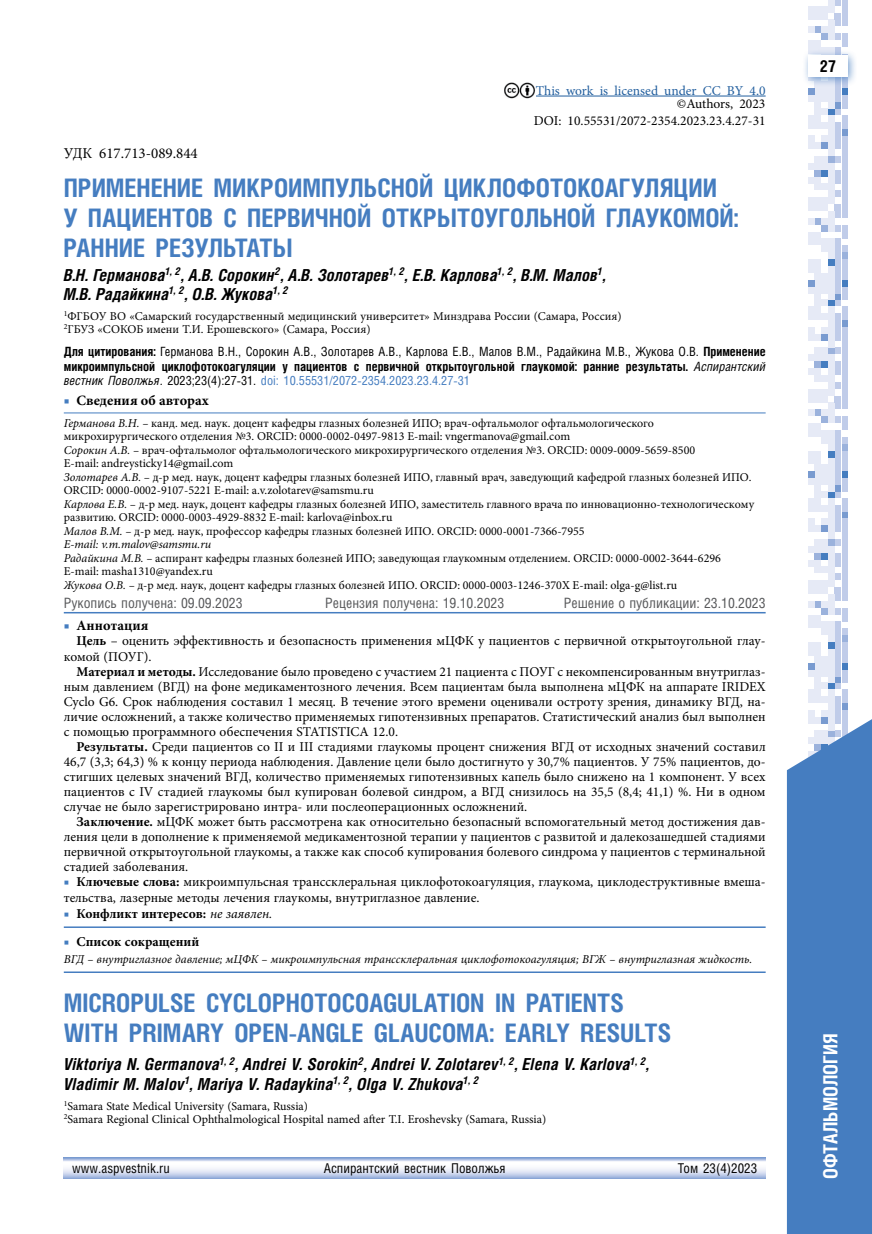
<style>
.page{position:relative;width:872px;height:1234px;background:#fff}
.page>*{position:absolute;margin:0;border:0;box-sizing:border-box;transform-origin:0 0}
.t1{font:700 25.5px/30px "Helios Cond C";color:#457dc0}
.t2{font:700 19.5px "Helios Cond C";letter-spacing:.01em;color:#fff}
.t3{font:italic 700 16.5px/19.5px "Helios Cond C";letter-spacing:.02em;color:#000}
.t4{font:700 16.5px "Helios Cond C";color:#000}
.t5{font:15px "Minion Pro";color:#000}
.t6{font:14.25px "Helios Cond C";color:#58595b}
.t7{font:700 14.25px "Minion Pro";color:#000}
.t8{font:13.5px/15px "Minion Pro";color:#000;text-align:justify}
.t9{font:13.5px "Helios Cond C";color:#000}
.t10{font:700 13.5px "Minion Pro";color:#000}
.t11{font:13.5px "Minion Pro";color:#215e9e}
.t12{font:700 12.75px/14.2px "Helios Cond C";color:#000;text-align:justify}
.t13{font:12px/13.5px "Minion Pro";color:#000}
.t14{font:italic 12px "Minion Pro";color:#000}
.s1{font-weight:400}
.s2{font-weight:400;font-style:italic}
.s3{font-weight:400;color:#457dc0}
.s4{font-style:italic}
.s5{font-weight:700}
.s6{color:#457dc0}
</style>
<div class="page">
<svg style="left:808px;top:676px;width:39px;height:30px"></svg>
<div style="left:841px;top:669px;width:6px;height:7px;background:#c0cce9"></div>
<div style="left:835px;top:669px;width:6px;height:7px;background:#c0cce9"></div>
<div style="left:828px;top:669px;width:6px;height:7px;background:#e6eaf6"></div>
<div style="left:821px;top:669px;width:6px;height:7px;background:#e6eaf6"></div>
<div style="left:815px;top:669px;width:6px;height:7px;background:#e6eaf6"></div>
<div style="left:808px;top:669px;width:6px;height:7px;background:#e6eaf6"></div>
<svg style="left:808px;top:573px;width:39px;height:96px"></svg>
<div style="left:841px;top:566px;width:6px;height:7px;background:#c0cce9"></div>
<div style="left:828px;top:566px;width:6px;height:7px;background:#e6eaf6"></div>
<div style="left:821px;top:566px;width:6px;height:7px;background:#e6eaf6"></div>
<div style="left:815px;top:566px;width:6px;height:7px;background:#e6eaf6"></div>
<svg style="left:808px;top:525px;width:39px;height:41px"></svg>
<div style="left:841px;top:518px;width:6px;height:7px;background:#c0cce9"></div>
<div style="left:835px;top:518px;width:6px;height:7px;background:#c0cce9"></div>
<div style="left:828px;top:518px;width:6px;height:7px;background:#e6eaf6"></div>
<div style="left:821px;top:518px;width:6px;height:7px;background:#e6eaf6"></div>
<div style="left:808px;top:518px;width:6px;height:7px;background:#e6eaf6"></div>
<svg style="left:808px;top:313px;width:39px;height:205px"></svg>
<div style="left:841px;top:306px;width:6px;height:7px;background:#c0cce9"></div>
<div style="left:828px;top:306px;width:6px;height:7px;background:#e6eaf6"></div>
<div style="left:815px;top:306px;width:6px;height:7px;background:#e6eaf6"></div>
<div style="left:808px;top:306px;width:6px;height:7px;background:#e6eaf6"></div>
<svg style="left:808px;top:259px;width:39px;height:47px"></svg>
<div style="left:841px;top:252px;width:6px;height:7px;background:#9bb2dc"></div>
<div style="left:835px;top:252px;width:6px;height:7px;background:#c0cce9"></div>
<div style="left:828px;top:252px;width:6px;height:7px;background:#e6eaf6"></div>
<svg style="left:808px;top:102px;width:39px;height:150px"></svg>
<div style="left:841px;top:95px;width:6px;height:7px;background:#c0cce9"></div>
<div style="left:835px;top:95px;width:6px;height:7px;background:#c0cce9"></div>
<div style="left:828px;top:95px;width:6px;height:7px;background:#e6eaf6"></div>
<div style="left:821px;top:95px;width:6px;height:7px;background:#e6eaf6"></div>
<div style="left:815px;top:95px;width:6px;height:7px;background:#e6eaf6"></div>
<div style="left:808px;top:95px;width:6px;height:7px;background:#e6eaf6"></div>
<svg style="left:808px;top:0;width:39px;height:95px"></svg>
<div style="left:802px;top:49px;width:56px;height:38px;background:#457dc0;opacity:.75"></div>
<div style="left:808px;top:55px;width:39px;height:22px;background:#fff"></div>
<svg style="left:787px;top:706px;width:85px;height:527px;background:#5185c4"></svg>
<svg style="left:64px;top:1157px;width:701px;height:21px"></svg>
<hr style="left:536px;top:96px;width:229px;height:1px;background:#215e9e">
<img style="left:504px;top:82px;width:31px;height:17px">
<hr style="left:64px;top:412px;width:701px;height:1px;background:#457dc0">
<hr style="left:64px;top:612px;width:701px;height:1px;background:#457dc0">
<hr style="left:64px;top:926px;width:701px;height:1px;background:#457dc0">
<hr style="left:64px;top:971px;width:701px;height:1px;background:#457dc0">
<p class="t11" style="left:536px;top:81px;width:231px">This work is licensed under CC BY 4.0</p>
<p class="t8" style="left:533px;top:96px;width:233px;line-height:16.5px;text-align:right">©Authors, 2023<br>DOI: 10.55531/2072-2354.2023.23.4.27-31</p>
<p class="t5" style="left:64px;top:143px;width:135px">УДК 617.713-089.844</p>
<h1 class="t1" style="left:64px;top:172px;width:676px">ПРИМЕНЕНИЕ МИКРОИМПУЛЬСНОЙ ЦИКЛОФОТОКОАГУЛЯЦИИ<br>У ПАЦИЕНТОВ С ПЕРВИЧНОЙ ОТКРЫТОУГОЛЬНОЙ ГЛАУКОМОЙ:<br>РАННИЕ РЕЗУЛЬТАТ</h1>
<h1 class="t1" style="left:273px;top:232px;width:21px">Ы</h1>
<p class="t3" style="left:64px;top:264px;width:543px">В.Н. Германова<sup>1,</sup> <sup>2</sup>, А.В. Сорокин<sup>2</sup>, А.В. Золотарев<sup>1,</sup> <sup>2</sup>, Е.В. Карлова<sup>1,</sup> <sup>2</sup>, В.М. Малов<sup>1</sup>,<br>М.В. Радайкина<sup>1,</sup> <sup>2</sup>, О.В. Жукова<sup>1,</sup> <sup>2</sup></p>
<p class="t13" style="left:64px;top:309px;width:559px"><sup>1</sup>ФГБОУ ВО «Самарский государственный медицинский университет» Минздрава России (Самара, Россия)<br><sup>2</sup>ГБУЗ «СОКОБ имени Т.И. Ерошевского» (Самара, Россия)</p>
<p class="t12" style="left:64px;top:344px;width:703px">Для цитирования: <span class="s1">Германова В.Н., Сорокин А.В., Золотарев А.В., Карлова Е.В., Малов В.М., Радайкина М.В., Жукова О.В.</span> Применение микроимпульсной циклофотокоагуляции у пациентов с первичной открытоугольной глаукомой: ранние результаты. <span class="s2">Аспирантский вестник Поволжья.</span> <span class="s1">2023;23(4):27-31.</span> <span class="s3">doi: 10.55531/2072-2354.2023.23.4.27-31</span></p>
<p class="t7" style="left:64px;top:390px;width:146px"><span class="s3">■</span> Сведения об авторах</p>
<p class="t13" style="left:64px;top:416px;width:692px"><span class="s4">Германова В.Н. –</span> канд. мед. наук. доцент кафедры глазных болезней ИПО; врач-офтальмолог офтальмологического микрохирургического отделения №3. ORCID: 0000-0002-0497-9813 E-mail: vngermanova@gmail.com<br><span class="s4">Сорокин А.В. –</span> врач-офтальмолог офтальмологического микрохирургического отделения №3. ORCID: 0009-0009-5659-8500<br>E-mail: andreysticky14@gmail.com<br><span class="s4">Золотарев А.В. –</span> д-р мед. наук, доцент кафедры глазных болезней ИПО, главный врач, заведующий кафедрой глазных болезней ИПО.<br>ORCID: 0000-0002-9107-5221 E-mail: a.v.zolotarev@samsmu.ru<br><span class="s4">Карлова Е.В. –</span> д-р мед. наук, доцент кафедры глазных болезней ИПО, заместитель главного врача по инновационно-технологическому развитию. ORCID: 0000-0003-4929-8832 E-mail: karlova@inbox.ru<br><span class="s4">Малов В.М. –</span> д-р мед. наук, профессор кафедры глазных болезней ИПО. ORCID: 0000-0001-7366-7955<br><span class="s4">E-mail: v.m.malov@samsmu.ru<br>Радайкина М.В. –</span> аспирант кафедры глазных болезней ИПО; заведующая глаукомным отделением. ORCID: 0000-0002-3644-6296<br>E-mail: masha1310@yandex.ru<br><span class="s4">Жукова О.В. –</span> д-р мед. наук, доцент кафедры глазных болезней ИПО. ORCID: 0000-0003-1246-370X E-mail: olga-g@list.ru</p>
<p class="t6" style="left:64px;top:594px;width:180px">Рукопись получена: 09.09.2023</p>
<p class="t6" style="left:325px;top:594px;width:181px">Рецензия получена: 19.10.2023</p>
<p class="t6" style="left:563px;top:594px;width:203px">Решение о публикации: 23.10.2023</p>
<p class="t7" style="left:64px;top:615px;width:86px"><span class="s3">■</span> Аннотация</p>
<p class="t8" style="left:64px;top:633px;width:703px;text-indent:13px"><span class="s5">Цель</span> – оценить эффективность и безопасность применения мЦФК у пациентов с первичной открытоугольной глау&shy;комой (ПОУГ).</p>
<p class="t8" style="left:64px;top:663px;width:703px;text-indent:13px"><span class="s5">Материал и методы.</span> Исследование было проведено с участием 21 пациента с ПОУГ с некомпенсированным внутриглаз&shy;ным давлением (ВГД) на фоне медикаментозного лечения. Всем пациентам была выполнена мЦФК на аппарате IRIDEX Cyclo G6. Срок наблюдения составил 1 месяц. В течение этого времени оценивали остроту зрения, динамику ВГД, на&shy;личие осложнений, а также количество применяемых гипотензивных препаратов. Статистический анализ был выполнен с помощью программного обеспечения STATISTICA 12.0.</p>
<p class="t8" style="left:64px;top:738px;width:703px;text-indent:13px"><span class="s5">Результаты.</span> Среди пациентов со II и III стадиями глаукомы процент снижения ВГД от исходных значений составил 46,7 (3,3; 64,3) % к концу периода наблюдения. Давление цели было достигнуто у 30,7% пациентов. У 75% пациентов, до&shy;стигших целевых значений ВГД, количество применяемых гипотензивных капель было снижено на 1 компонент. У всех пациентов с IV стадией глаукомы был купирован болевой синдром, а ВГД снизилось на 35,5 (8,4; 41,1) %. Ни в одном случае не было зарегистрировано интра- или послеоперационных осложнений.</p>
<p class="t8" style="left:64px;top:813px;width:703px;text-indent:13px"><span class="s5">Заключение.</span> мЦФК может быть рассмотрена как относительно безопасный вспомогательный метод достижения дав&shy;ления цели в дополнение к применяемой медикаментозной терапии у пациентов с развитой и далекозашедшей стадиями первичной открытоугольной глаукомы, а также как способ купирования болевого синдрома у пациентов с терминальной стадией заболевания.</p>
<p class="t8" style="left:64px;top:874px;width:703px;line-height:15.8px"><span class="s6">■</span> <span class="s5">Ключевые слова:</span> микроимпульсная транссклеральная циклофотокоагуляция, глаукома, циклодеструктивные вмеша&shy;тельства, лазерные методы лечения глаукомы, внутриглазное давление.</p>
<p class="t10" style="left:64px;top:903px;width:210px"><span class="s3">■</span> Конфликт интересов: <span class="s2">не заявлен.</span></p>
<p class="t10" style="left:64px;top:932px;width:137px"><span class="s3">■</span> Список сокращений</p>
<p class="t14" style="left:64px;top:950px;width:690px">ВГД – внутриглазное давление; мЦФК – микроимпульсная транссклеральная циклофотокоагуляция; ВГЖ – внутриглазная жидкость.</p>
<h1 class="t1" style="left:64px;top:987px;width:609px">MICROPULSE CYCLOPHOTOCOAGULATION IN PATIENTS<br>WITH PRIMARY OPEN-ANGLE GLAUCOMA: EARLY RESULTS</h1>
<p class="t3" style="left:64px;top:1053px;width:586px">Viktoriya N. Germanova<sup>1,</sup> <sup>2</sup>, Andrei V. Sorokin<sup>2</sup>, Andrei V. Zolotarev<sup>1,</sup> <sup>2</sup>, Elena V. Karlova<sup>1,</sup> <sup>2</sup>,<br>Vladimir M. Malov<sup>1</sup>, Mariya V. Radaykina<sup>1,</sup> <sup>2</sup>, Olga V. Zhukova<sup>1,</sup> <sup>2</sup></p>
<p class="t13" style="left:64px;top:1098px;width:484px"><sup>1</sup>Samara State Medical University (Samara, Russia)<br><sup>2</sup>Samara Regional Clinical Ophthalmological Hospital named after T.I. Eroshevsky (Samara, Russia)</p>
<p class="t9" style="left:72px;top:1159px;width:99px">www.aspvestnik.ru</p>
<p class="t9" style="left:324px;top:1159px;width:183px">Аспирантский вестник Поволжья</p>
<p class="t9" style="left:678px;top:1159px;width:81px">Том 23(4)2023</p>
<p class="t4" style="left:819px;top:56px;width:18px">27</p>
<h2 class="t2" style="left:819px;top:1178px;width:147px;rotate:-90deg">Офтальмология</h2>
</div>
